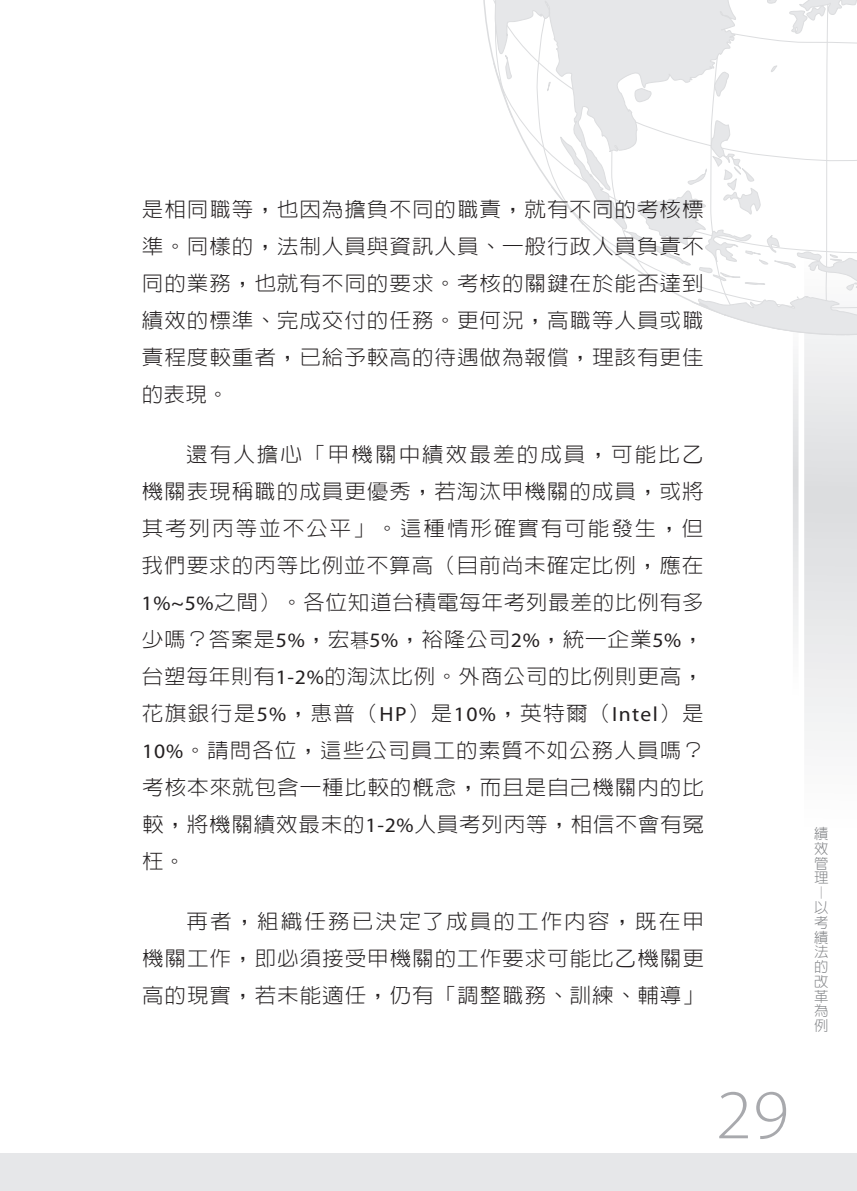
<style>
.page{position:relative;width:857px;height:1191px;background:#fff}
.page>*{position:absolute;margin:0;border:0;box-sizing:border-box;transform-origin:0 0}
.t1{font:300 70.4px "Myriad Pro";color:#a8a9ad;scale:1.05 1}
.t2{font:300 20.6px/37px "Lin Gothic";letter-spacing:.04em;color:#231f20;text-align:justify;scale:1.05 1}
.t3{font:300 14.4px/14.8px "Lin Gothic";color:#808285;text-align:justify}
.s1{font-family:"Myriad Pro";font-weight:400}
</style>
<div class="page">
<svg style="left:554px;top:191px;width:302px;height:550px"></svg>
<svg style="left:487px;top:0;width:369px;height:191px"></svg>
<div style="left:0;top:1153px;width:856px;height:38px;background:#e6e7e9"></div>
<svg style="left:350px;top:631px;width:18px;height:18px"></svg>
<p class="t2" style="left:142px;top:191px;width:536px">是相同職等，也因為擔負不同的職責，就有不同的考核標準。同樣的，法制人員與資訊人員、一般行政人員負責不同的業務，也就有不同的要求。考核的關鍵在於能否達到績效的標準、完成交付的任務。更何況，高職等人員或職責程度較重者，已給予較高的待遇做為報償，理該有更佳的表現。</p>
<p class="t2" style="left:141px;top:435px;width:537px;text-indent:44px">還有人擔心「甲機關中績效最差的成員，可能比乙機關表現稱職的成員更優秀，若淘汰甲機關的成員，或將其考列丙等並不公平」。這種情形確實有可能發生，但我們要求的丙等比例並不算高（目前尚未確定比例，應在<span class="s1">1%~5%</span>之間）。各位知道台積電每年考列最差的比例有多少嗎？答案是<span class="s1">5%</span>，宏 <span class="s1">5%</span>，裕隆公司<span class="s1">2%</span>，統一企業<span class="s1">5%</span>，台塑每年則有<span class="s1">1-2%</span>的淘汰比例。外商公司的比例則更高，花旗銀行是<span class="s1">5%</span>，惠普（<span class="s1">HP</span>）是<span class="s1">10%</span>，英特爾（<span class="s1">Intel</span>）是<span class="s1">10%</span>。請問各位，這些公司員工的素質不如公務人員嗎？考核本來就包含一種比較的概念，而且是自己機關內的比較，將機關績效最末的<span class="s1">1-2%</span>人員考列丙等，相信不會有冤枉。</p>
<p class="t2" style="left:142px;top:902px;width:536px;text-indent:44px">再者，組織任務已決定了成員的工作內容，既在甲機關工作，即必須接受甲機關的工作要求可能比乙機關更高的現實，若未能適任，仍有「調整職務、訓練、輔導」</p>
<h1 class="t1" style="left:715px;top:1072px;width:71px">29</h1>
<p class="t3" style="left:813px;top:826px;width:15px">績效管理</p>
<p class="t3" style="left:813px;top:900px;width:15px">以考績法的改革為例</p>
</div>
